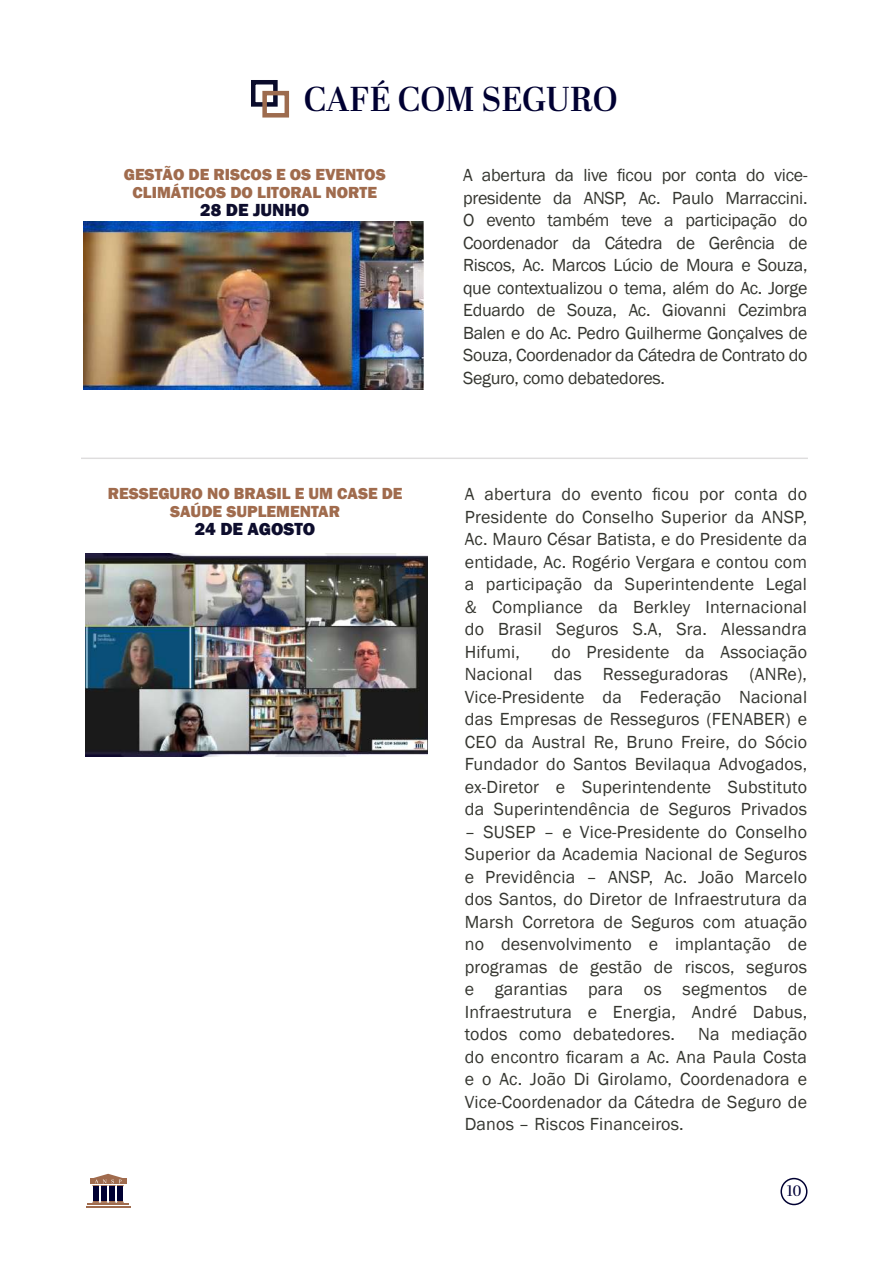
<style>
.page{position:relative;width:893px;height:1263px;background:#fff}
.page>*{position:absolute;margin:0;border:0;box-sizing:border-box;transform-origin:0 0}
.t1{font:600 34.5px "Abril Display";letter-spacing:-.005em;color:#000032}
.t2{font:18px/22.5px "Franklin Gothic";letter-spacing:.01em;color:#353630;text-align:justify}
.t3{font:800 18px "Franklin Gothic";color:#0d0d2d}
.t4{font:800 16.5px/18px "Franklin Gothic";color:#a06b4d;text-align:center}
.t5{font:15px "Abril Display";color:#000038}
</style>
<div class="page">
<hr style="left:86px;top:1206px;width:44px;height:1px;background:#a06b4d">
<hr style="left:87px;top:1204px;width:42px;height:1px;background:#a06b4d">
<svg style="left:92px;top:1201px;width:32px;height:2px"></svg>
<div style="left:101px;top:1187px;width:6px;height:14px;background:#000032"></div>
<div style="left:110px;top:1187px;width:5px;height:14px;background:#000032"></div>
<div style="left:118px;top:1187px;width:5px;height:14px;background:#000032"></div>
<div style="left:93px;top:1187px;width:5px;height:14px;background:#000032"></div>
<div style="left:90px;top:1179px;width:37px;height:5px;background:#a06b4d"></div>
<svg style="left:92px;top:1174px;width:32px;height:13px"></svg>
<div style="left:780px;top:1178px;width:27px;height:27px;border:2px solid #000032;border-radius:50%"></div>
<div style="left:251px;top:80px;width:27px;height:27px;border:4px solid #0a0b2b"></div>
<div style="left:262px;top:91px;width:27px;height:27px;border:4px solid #9d6b4e"></div>
<img style="left:85px;top:554px;width:343px;height:203px">
<hr style="left:81px;top:458px;width:727px;height:1px;background:#231f20">
<img style="left:84px;top:221px;width:339px;height:169px">
<h1 class="t1" style="left:304px;top:75px;width:315px">CAFÉ COM SEGURO</h1>
<p class="t4" style="left:124px;top:166px;width:263px">GESTÃO DE RISCOS E OS EVENTOS<br>CLIMÁTICOS DO LITORAL NORTE</p>
<p class="t3" style="left:200px;top:198px;width:111px">28 DE JUNHO</p>
<p class="t4" style="left:108px;top:484px;width:296px">RESSEGURO NO BRASIL E UM CASE DE<br>SAÚDE SUPLEMENTAR</p>
<p class="t3" style="left:195px;top:517px;width:122px">24 DE AGOSTO</p>
<p class="t2" style="left:463px;top:164px;width:346px">A abertura da live ficou por conta do vice&shy;presidente da ANSP, Ac. Paulo Marraccini.<br>O evento também teve a participação do Coordenador da Cátedra de Gerência de Riscos, Ac. Marcos Lúcio de Moura e Souza, que contextualizou o tema, além do Ac. Jorge Eduardo de Souza, Ac. Giovanni Cezimbra Balen e do Ac. Pedro Guilherme Gonçalves de Souza, Coordenador da Cátedra de Contrato do Seguro, como debatedores.</p>
<p class="t2" style="left:465px;top:483px;width:344px">A abertura do evento ficou por conta do Presidente do Conselho Superior da ANSP, Ac. Mauro César Batista, e do Presidente da entidade, Ac. Rogério Vergara e contou com a participação da Superintendente Legal &amp; Compliance da Berkley Internacional do Brasil Seguros S.A, Sra. Alessandra Hifumi,</p>
<p class="t2" style="left:465px;top:641px;width:344px;text-indent:87px">do Presidente da Associação Nacional das Resseguradoras (ANRe), Vice-Presidente da Federação Nacional das Empresas de Resseguros (FENABER) e CEO da Austral Re, Bruno Freire, do Sócio Fundador do Santos Bevilaqua Advogados, ex-Diretor e Superintendente Substituto da Superintendência de Seguros Privados</p>
<p class="t2" style="left:465px;top:821px;width:344px">– SUSEP – e Vice-Presidente do Conselho Superior da Academia Nacional de Seguros e Previdência – ANSP, Ac. João Marcelo dos Santos, do Diretor de Infraestrutura da Marsh Corretora de Seguros com atuação no desenvolvimento e implantação de programas de gestão de riscos, seguros e garantias para os segmentos de Infraestrutura e Energia, André Dabus, todos como debatedores.</p>
<p class="t2" style="left:465px;top:1023px;width:344px;text-indent:233px">Na mediação do encontro ficaram a Ac. Ana Paula Costa e o Ac. João Di Girolamo, Coordenadora e Vice-Coordenador da Cátedra de Seguro de Danos – Riscos Financeiros.</p>
<p class="t5" style="left:787px;top:1180px;width:16px">10</p>
</div>
